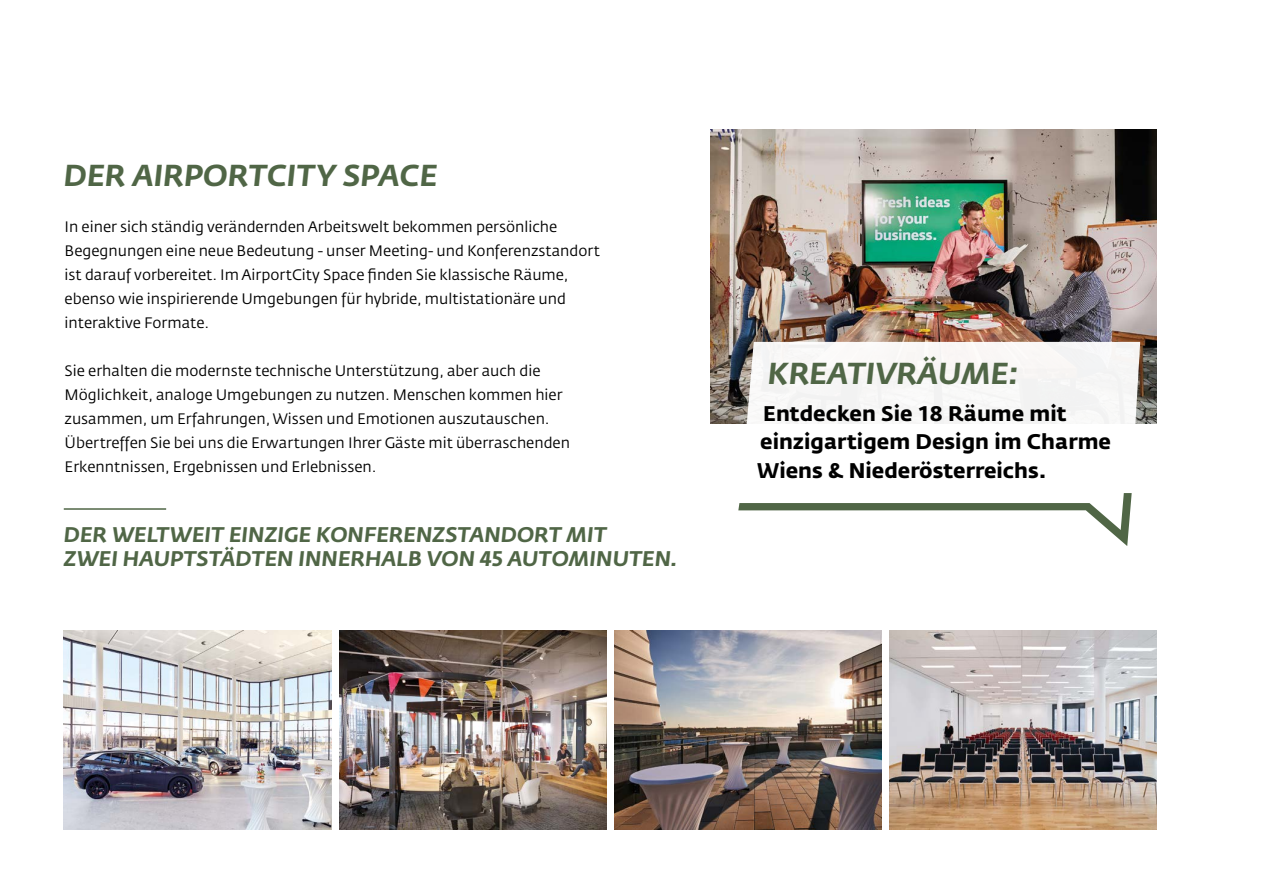
<style>
.page{position:relative;width:1263px;height:893px;background:#fff}
.page>*{position:absolute;margin:0;border:0;box-sizing:border-box;transform-origin:0 0}
.t1{font:italic 700 30px "Fedra Sans Pro";letter-spacing:.01em;color:#506646}
.t2{font:italic 700 21px/24px "Fedra Sans Pro";letter-spacing:.01em;color:#506646}
.t3{font:700 21px/28.5px "Fedra Sans VA";color:#000}
.t4{font:15px/24px "Fedra Sans VA";color:#000}
</style>
<div class="page">
<hr style="left:64px;top:508px;width:102px;height:2px;background:#506646">
<img style="left:64px;top:631px;width:267px;height:198px">
<img style="left:340px;top:631px;width:267px;height:198px">
<img style="left:614px;top:631px;width:268px;height:198px">
<img style="left:889px;top:631px;width:268px;height:198px">
<img style="left:711px;top:129px;width:445px;height:295px">
<div style="left:741px;top:342px;width:399px;height:82px;background:#f7f6f6"></div>
<svg style="left:738px;top:493px;width:394px;height:53px"></svg>
<h1 class="t1" style="left:64px;top:151px;width:375px">DER AIRPORTCITY SPACE</h1>
<p class="t4" style="left:65px;top:215px;width:537px">In einer sich ständig verändernden Arbeitswelt bekommen persönliche Begegnungen eine neue Bedeutung - unser Meeting- und Konferenzstandort ist darauf vorbereitet. Im AirportCity Space finden Sie klassische Räume, ebenso wie inspirierende Umgebungen für hybride, multistationäre und interaktive Formate.</p>
<p class="t4" style="left:65px;top:359px;width:507px">Sie erhalten die modernste technische Unterstützung, aber auch die Möglichkeit, analoge Umgebungen zu nutzen. Menschen kommen hier zusammen, um Erfahrungen, Wissen und Emotionen auszutauschen.<br>Übertreffen Sie bei uns die Erwartungen Ihrer Gäste mit überraschenden Erkenntnissen, Ergebnissen und Erlebnissen.</p>
<h2 class="t2" style="left:64px;top:522px;width:614px">DER WELTWEIT EINZIGE KONFERENZSTANDORT MIT<br>ZWEI HAUPTSTÄDTEN INNERHALB VON 45 AUTOMINUTEN.</h2>
<h1 class="t1" style="left:768px;top:349px;width:251px">KREATIVRÄUME:</h1>
<h2 class="t3" style="left:757px;top:399px;width:355px">Entdecken Sie 18 Räume mit einzigartigem Design im Charme<br>Wiens &amp; Niederösterreichs.</h2>
</div>
